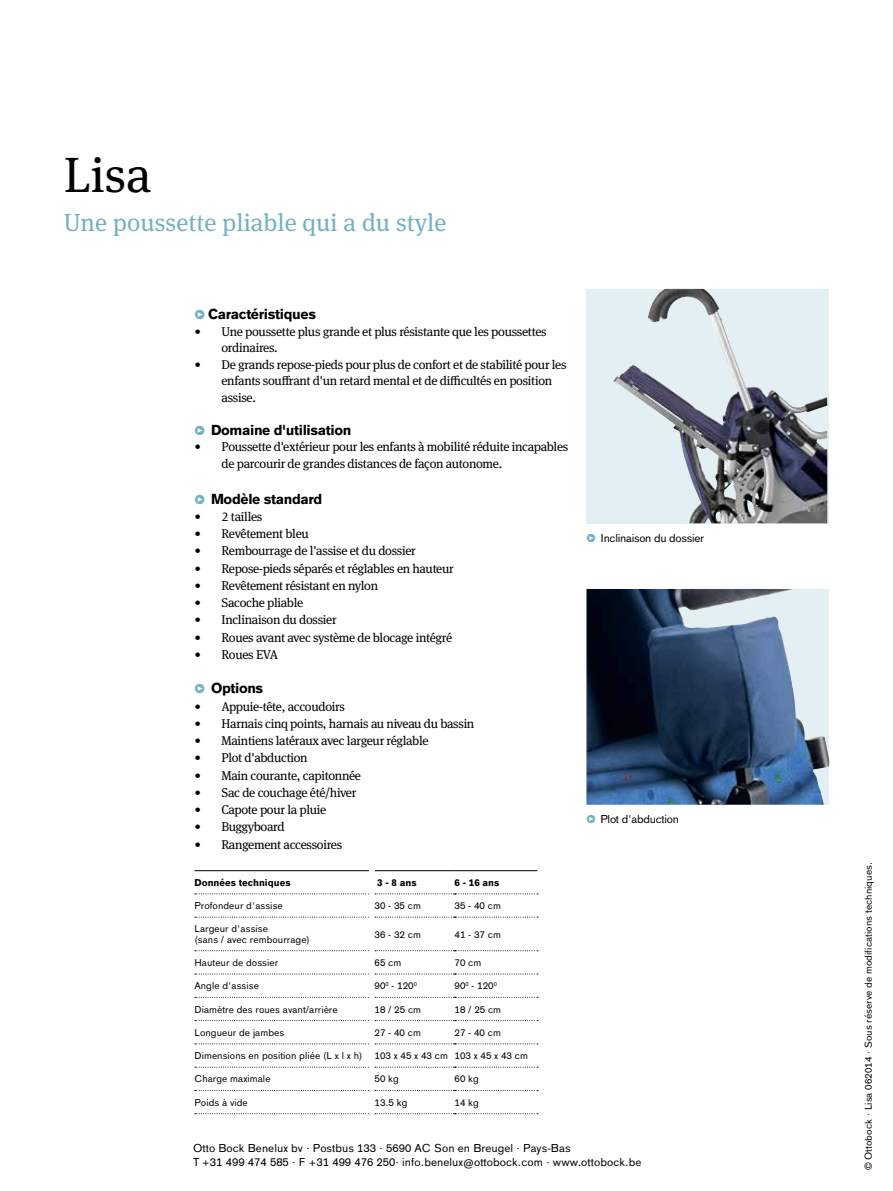
<style>
.page{position:relative;width:893px;height:1191px;background:#fff}
.page>*{position:absolute;margin:0;border:0;box-sizing:border-box;transform-origin:0 0}
.t1{font:49.5px "OBO Serif";color:#000}
.t2{font:24.75px "OBO Serif";letter-spacing:.005em;color:#73b1c3}
.t3{font:700 14.25px "OBO Sans";letter-spacing:-.025em;color:#000}
.t4{font:12.75px/16.5px "OBO Serif";letter-spacing:-.025em;color:#000}
.t5{font:11.25px/14.2px "OBO Sans";letter-spacing:.005em;color:#000}
.t6{font:11.25px "OBO Sans";letter-spacing:-.025em;color:#000}
.t7{font:9.75px/10.5px "OBO Sans";letter-spacing:.005em;color:#000}
.t8{font:700 9.75px "OBO Sans";color:#000}
.s1{font-family:"OBO Serif";font-weight:400;font-size:12.75px;color:#73b1c3}
.s2{font-family:"OBO Serif";color:#73b1c3}
</style>
<div class="page">
<div style="left:586px;top:289px;width:243px;height:234px;background:#e4eff4"></div>
<img style="left:613px;top:289px;width:214px;height:234px">
<img style="left:586px;top:589px;width:243px;height:215px">
<hr style="left:194px;top:870px;width:175px;height:1px;background:#000">
<hr style="left:375px;top:870px;width:80px;height:1px;background:#000">
<hr style="left:455px;top:870px;width:82px;height:1px;background:#000">
<svg style="left:195px;top:893px;width:343px;height:1px"></svg>
<svg style="left:195px;top:916px;width:343px;height:1px"></svg>
<svg style="left:195px;top:950px;width:343px;height:1px"></svg>
<svg style="left:195px;top:973px;width:343px;height:1px"></svg>
<svg style="left:195px;top:997px;width:343px;height:1px"></svg>
<svg style="left:195px;top:1020px;width:343px;height:1px"></svg>
<svg style="left:195px;top:1043px;width:343px;height:1px"></svg>
<svg style="left:195px;top:1066px;width:343px;height:1px"></svg>
<svg style="left:195px;top:1090px;width:343px;height:1px"></svg>
<svg style="left:195px;top:1113px;width:343px;height:1px"></svg>
<div style="left:369px;top:870px;width:6px;height:24px;background:#fff"></div>
<div style="left:369px;top:894px;width:6px;height:23px;background:#fff"></div>
<div style="left:369px;top:950px;width:6px;height:24px;background:#fff"></div>
<div style="left:369px;top:997px;width:6px;height:23px;background:#fff"></div>
<div style="left:369px;top:1020px;width:6px;height:23px;background:#fff"></div>
<div style="left:369px;top:1043px;width:6px;height:24px;background:#fff"></div>
<div style="left:369px;top:1090px;width:6px;height:24px;background:#fff"></div>
<h1 class="t1" style="left:64px;top:146px;width:89px">Lisa</h1>
<h2 class="t2" style="left:64px;top:208px;width:384px">Une poussette pliable qui a du style</h2>
<p class="t3" style="left:194px;top:306px;width:123px"><span class="s1">•</span> Caractéristiques</p>
<p class="t4" style="left:221px;top:323px;width:327px;text-indent:-27px">• Une poussette plus grande et plus résistante que les poussettes ordinaires.</p>
<p class="t4" style="left:221px;top:356px;width:347px;text-indent:-27px">• De grands repose-pieds pour plus de confort et de stabilité pour les enfants souffrant d'un retard mental et de difficultés en position assise.</p>
<p class="t3" style="left:194px;top:421px;width:158px"><span class="s1">•</span> Domaine d'utilisation</p>
<p class="t4" style="left:221px;top:438px;width:348px;text-indent:-27px">• Poussette d'extérieur pour les enfants à mobilité réduite incapables de parcourir de grandes distances de façon autonome.</p>
<p class="t3" style="left:194px;top:490px;width:129px"><span class="s1">•</span> Modèle standard</p>
<p class="t4" style="left:194px;top:508px;width:70px">• 2 tailles</p>
<p class="t4" style="left:194px;top:525px;width:116px">• Revêtement bleu</p>
<p class="t4" style="left:194px;top:542px;width:223px">• Rembourrage de l'assise et du dossier</p>
<p class="t4" style="left:194px;top:560px;width:261px">• Repose-pieds séparés et réglables en hauteur</p>
<p class="t4" style="left:194px;top:577px;width:185px">• Revêtement résistant en nylon</p>
<p class="t4" style="left:194px;top:594px;width:110px">• Sacoche pliable</p>
<p class="t4" style="left:194px;top:611px;width:144px">• Inclinaison du dossier</p>
<p class="t4" style="left:194px;top:629px;width:259px">• Roues avant avec système de blocage intégré</p>
<p class="t4" style="left:194px;top:646px;width:85px">• Roues EVA</p>
<p class="t3" style="left:194px;top:680px;width:70px"><span class="s1">•</span> Options</p>
<p class="t4" style="left:194px;top:698px;width:152px">• Appuie-tête, accoudoirs</p>
<p class="t4" style="left:194px;top:715px;width:281px">• Harnais cinq points, harnais au niveau du bassin</p>
<p class="t4" style="left:194px;top:732px;width:236px">• Maintiens latéraux avec largeur réglable</p>
<p class="t4" style="left:194px;top:749px;width:115px">• Plot d'abduction</p>
<p class="t4" style="left:194px;top:767px;width:168px">• Main courante, capitonnée</p>
<p class="t4" style="left:194px;top:784px;width:163px">• Sac de couchage été/hiver</p>
<p class="t4" style="left:194px;top:801px;width:133px">• Capote pour la pluie</p>
<p class="t4" style="left:194px;top:818px;width:92px">• Buggyboard</p>
<p class="t4" style="left:194px;top:836px;width:149px">• Rangement accessoires</p>
<p class="t8" style="left:194px;top:877px;width:98px">Données techniques</p>
<p class="t8" style="left:377px;top:877px;width:41px">3 - 8 ans</p>
<p class="t8" style="left:455px;top:877px;width:46px">6 - 16 ans</p>
<p class="t7" style="left:194px;top:900px;width:90px">Profondeur d'assise</p>
<p class="t7" style="left:375px;top:900px;width:48px">30 - 35 cm</p>
<p class="t7" style="left:455px;top:900px;width:48px">35 - 40 cm</p>
<p class="t7" style="left:194px;top:923px;width:117px">Largeur d'assise<br>(sans / avec rembourrage)</p>
<p class="t7" style="left:375px;top:929px;width:48px">36 - 32 cm</p>
<p class="t7" style="left:455px;top:929px;width:48px">41 - 37 cm</p>
<p class="t7" style="left:194px;top:957px;width:85px">Hauteur de dossier</p>
<p class="t7" style="left:375px;top:957px;width:28px">65 cm</p>
<p class="t7" style="left:455px;top:957px;width:28px">70 cm</p>
<p class="t7" style="left:194px;top:980px;width:66px">Angle d'assise</p>
<p class="t7" style="left:375px;top:980px;width:44px">90<sup>0</sup> - 120<sup>0</sup></p>
<p class="t7" style="left:455px;top:980px;width:44px">90<sup>0</sup> - 120<sup>0</sup></p>
<p class="t7" style="left:194px;top:1004px;width:145px">Diamètre des roues avant/arrière</p>
<p class="t7" style="left:375px;top:1004px;width:48px">18 / 25 cm</p>
<p class="t7" style="left:455px;top:1004px;width:48px">18 / 25 cm</p>
<p class="t7" style="left:194px;top:1027px;width:91px">Longueur de jambes</p>
<p class="t7" style="left:375px;top:1027px;width:48px">27 - 40 cm</p>
<p class="t7" style="left:455px;top:1027px;width:48px">27 - 40 cm</p>
<p class="t7" style="left:194px;top:1050px;width:335px">Dimensions en position pliée (L x l x h) 103 x 45 x 43 cm 103 x 45 x 43 cm</p>
<p class="t7" style="left:194px;top:1073px;width:78px">Charge maximale</p>
<p class="t7" style="left:375px;top:1073px;width:26px">50 kg</p>
<p class="t7" style="left:455px;top:1073px;width:26px">60 kg</p>
<p class="t7" style="left:194px;top:1097px;width:55px">Poids à vide</p>
<p class="t7" style="left:375px;top:1097px;width:34px">13.5 kg</p>
<p class="t7" style="left:455px;top:1097px;width:26px">14 kg</p>
<p class="t6" style="left:586px;top:531px;width:119px"><span class="s2">•</span> Inclinaison du dossier</p>
<p class="t6" style="left:586px;top:813px;width:94px"><span class="s2">•</span> Plot d'abduction</p>
<p class="t5" style="left:193px;top:1140px;width:450px">Otto Bock Benelux bv · Postbus 133 · 5690 AC Son en Breugel · Pays-Bas<br>T +31 499 474 585 · F +31 499 476 250· info.benelux@ottobock.com · www.ottobock.be</p>
<p class="t7" style="left:863px;top:1170px;width:310px;rotate:-90deg">© Ottobock · Lisa 062014 · Sous réserve de modifications techniques.</p>
</div>
